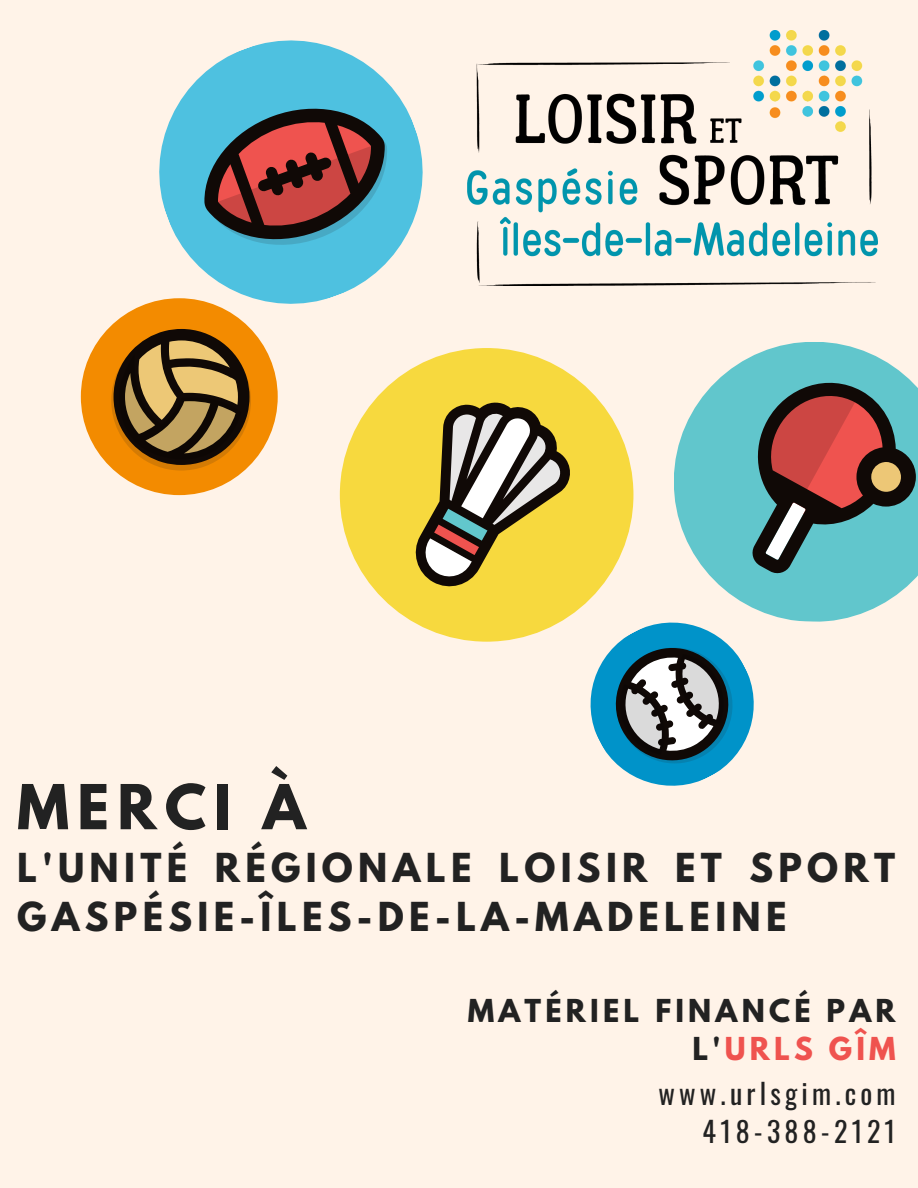
<style>
.page{position:relative;width:918px;height:1188px;background:#fff3e8}
.page>*{position:absolute;margin:0;border:0;box-sizing:border-box;transform-origin:0 0}
.t1{font:700 54.9px "League Spartan";letter-spacing:.15em;color:#222}
.t2{font:700 35.4px/48.9px "League Spartan";letter-spacing:.15em;color:#222}
.t3{font:700 28.05px/38.2px "League Spartan";letter-spacing:.15em;color:#222;text-align:right}
.t4{font:28.05px/38.2px "Oswald";letter-spacing:.15em;color:#222;text-align:right}
.s1{color:#ef534f}
</style>
<div class="page">
<div style="left:81px;top:298px;width:197px;height:197px;background:#f38b00;border-radius:50%"></div>
<svg style="left:111px;top:341px;width:140px;height:130px"></svg>
<svg style="left:674px;top:342px;width:244px;height:280px;fill:#61c6cc"></svg>
<svg style="left:741px;top:367px;width:176px;height:210px;background:#6f7d7c"></svg>
<div style="left:340px;top:348px;width:293px;height:294px;background:#f7d93e;border-radius:50%"></div>
<svg style="left:415px;top:402px;width:155px;height:185px"></svg>
<svg style="left:122px;top:40px;width:301px;height:301px"></svg>
<svg style="left:184px;top:83px;width:225px;height:187px;background:#628292"></svg>
<img style="left:468px;top:31px;width:409px;height:255px">
<svg style="left:562px;top:594px;width:220px;height:192px"></svg>
<svg style="left:596px;top:627px;width:157px;height:157px"></svg>
<h1 class="t1" style="left:17px;top:780px;width:290px">MERCI À</h1>
<p class="t2" style="left:17px;top:848px;width:880px">L'UNITÉ RÉGIONALE LOISIR ET SPORT<br>GASPÉSIE-ÎLES-DE-LA-MADELEINE</p>
<p class="t3" style="left:468px;top:995px;width:429px">MATÉRIEL FINANCÉ PAR<br>L'<span class="s1">URLS GÎM</span></p>
<p class="t4" style="left:659px;top:1073px;width:239px">www.urlsgim.com<br>418-388-2121</p>
</div>
